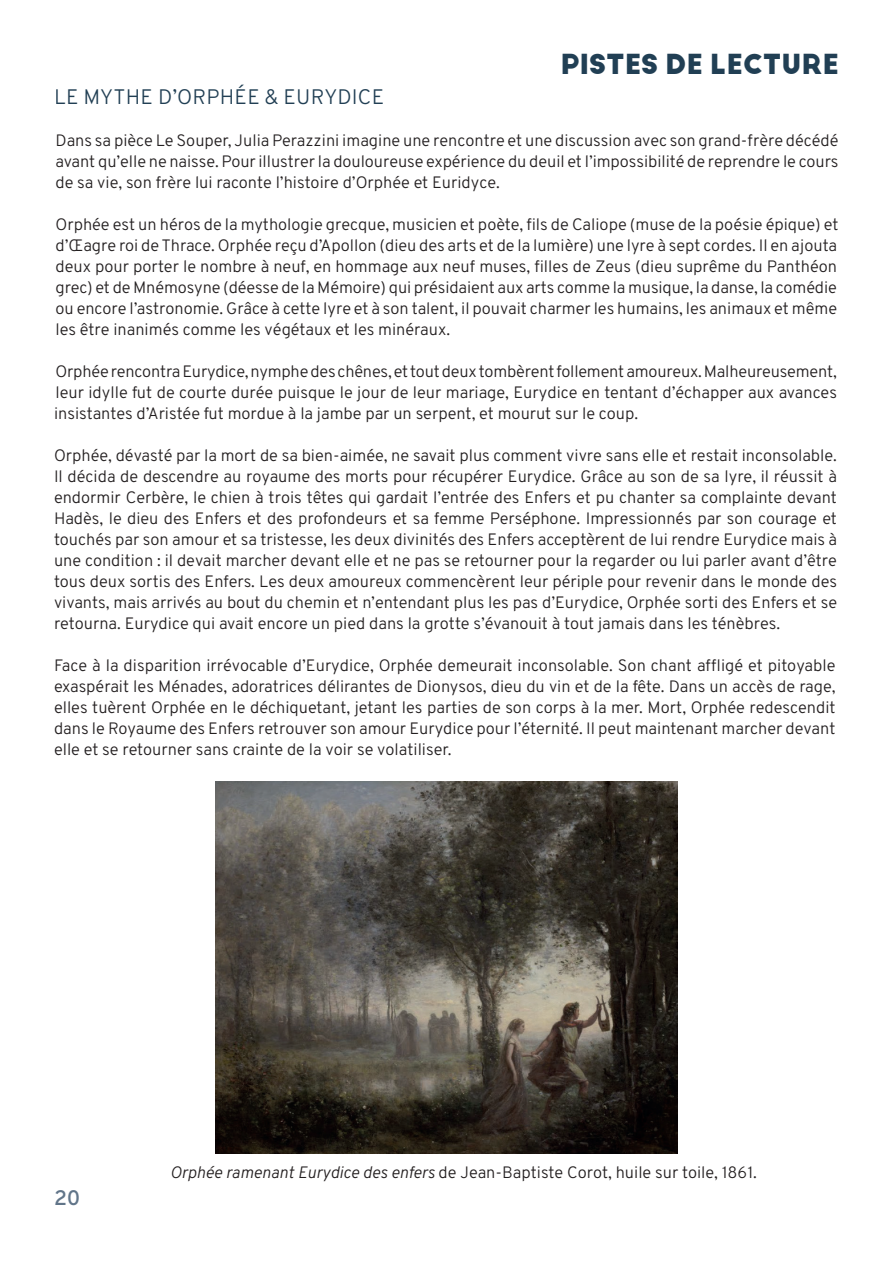
<style>
.page{position:relative;width:893px;height:1263px;background:#fff}
.page>*{position:absolute;margin:0;border:0;box-sizing:border-box;transform-origin:0 0}
.t1{font:700 27px "Big John PRO";color:#213f54}
.t2{font:300 21px "Overpass";letter-spacing:.01em;color:#213f54}
.t3{font:600 21px "Overpass";color:#617589}
.t4{font:300 16.5px/21px "Overpass";color:#231f20;text-align:justify}
.s1{font-style:italic}
</style>
<div class="page">
<img style="left:215px;top:781px;width:462px;height:372px">
<h1 class="t1" style="left:560px;top:48px;width:280px">PISTES DE LECTURE</h1>
<p class="t2" style="left:54px;top:82px;width:332px">LE MYTHE D’ORPHÉE &amp; EURYDICE</p>
<p class="t4" style="left:56px;top:130px;width:785px">Dans sa pièce Le Souper, Julia Perazzini imagine une rencontre et une discussion avec son grand-frère décédé avant qu’elle ne naisse. Pour illustrer la douloureuse expérience du deuil et l’impossibilité de reprendre le cours de sa vie, son frère lui raconte l’histoire d’Orphée et Euridyce.</p>
<p class="t4" style="left:56px;top:214px;width:784px">Orphée est un héros de la mythologie grecque, musicien et poète, fils de Caliope (muse de la poésie épique) et d’Œagre roi de Thrace. Orphée reçu d’Apollon (dieu des arts et de la lumière) une lyre à sept cordes. Il en ajouta deux pour porter le nombre à neuf, en hommage aux neuf muses, filles de Zeus (dieu suprême du Panthéon grec) et de Mnémosyne (déesse de la Mémoire) qui présidaient aux arts comme la musique, la danse, la comédie ou encore l’astronomie. Grâce à cette lyre et à son talent, il pouvait charmer les humains, les animaux et même les être inanimés comme les végétaux et les minéraux.</p>
<p class="t4" style="left:54px;top:361px;width:784px">Orphée rencontra Eurydice, nymphe des chênes, et tout deux tombèrent follement amoureux. Malheureusement, leur idylle fut de courte durée puisque le jour de leur mariage, Eurydice en tentant d’échapper aux avances insistantes d’Aristée fut mordue à la jambe par un serpent, et mourut sur le coup.</p>
<p class="t4" style="left:54px;top:445px;width:785px">Orphée, dévasté par la mort de sa bien-aimée, ne savait plus comment vivre sans elle et restait inconsolable.<br>Il décida de descendre au royaume des morts pour récupérer Eurydice. Grâce au son de sa lyre, il réussit à endormir Cerbère, le chien à trois têtes qui gardait l’entrée des Enfers et pu chanter sa complainte devant Hadès, le dieu des Enfers et des profondeurs et sa femme Perséphone. Impressionnés par son courage et touchés par son amour et sa tristesse, les deux divinités des Enfers acceptèrent de lui rendre Eurydice mais à une condition : il devait marcher devant elle et ne pas se retourner pour la regarder ou lui parler avant d’être tous deux sortis des Enfers. Les deux amoureux commencèrent leur périple pour revenir dans le monde des vivants, mais arrivés au bout du chemin et n’entendant plus les pas d’Eurydice, Orphée sorti des Enfers et se retourna. Eurydice qui avait encore un pied dans la grotte s’évanouit à tout jamais dans les ténèbres.</p>
<p class="t4" style="left:54px;top:655px;width:783px">Face à la disparition irrévocable d’Eurydice, Orphée demeurait inconsolable. Son chant affligé et pitoyable exaspérait les Ménades, adoratrices délirantes de Dionysos, dieu du vin et de la fête. Dans un accès de rage, elles tuèrent Orphée en le déchiquetant, jetant les parties de son corps à la mer. Mort, Orphée redescendit dans le Royaume des Enfers retrouver son amour Eurydice pour l’éternité. Il peut maintenant marcher devant elle et se retourner sans crainte de la voir se volatiliser.</p>
<p class="t3" style="left:54px;top:1182px;width:28px">20</p>
<p class="t4" style="left:170px;top:1161px;width:588px"><span class="s1">Orphée ramenant Eurydice des enfers</span> de Jean-Baptiste Corot, huile sur toile, 1861.</p>
</div>
